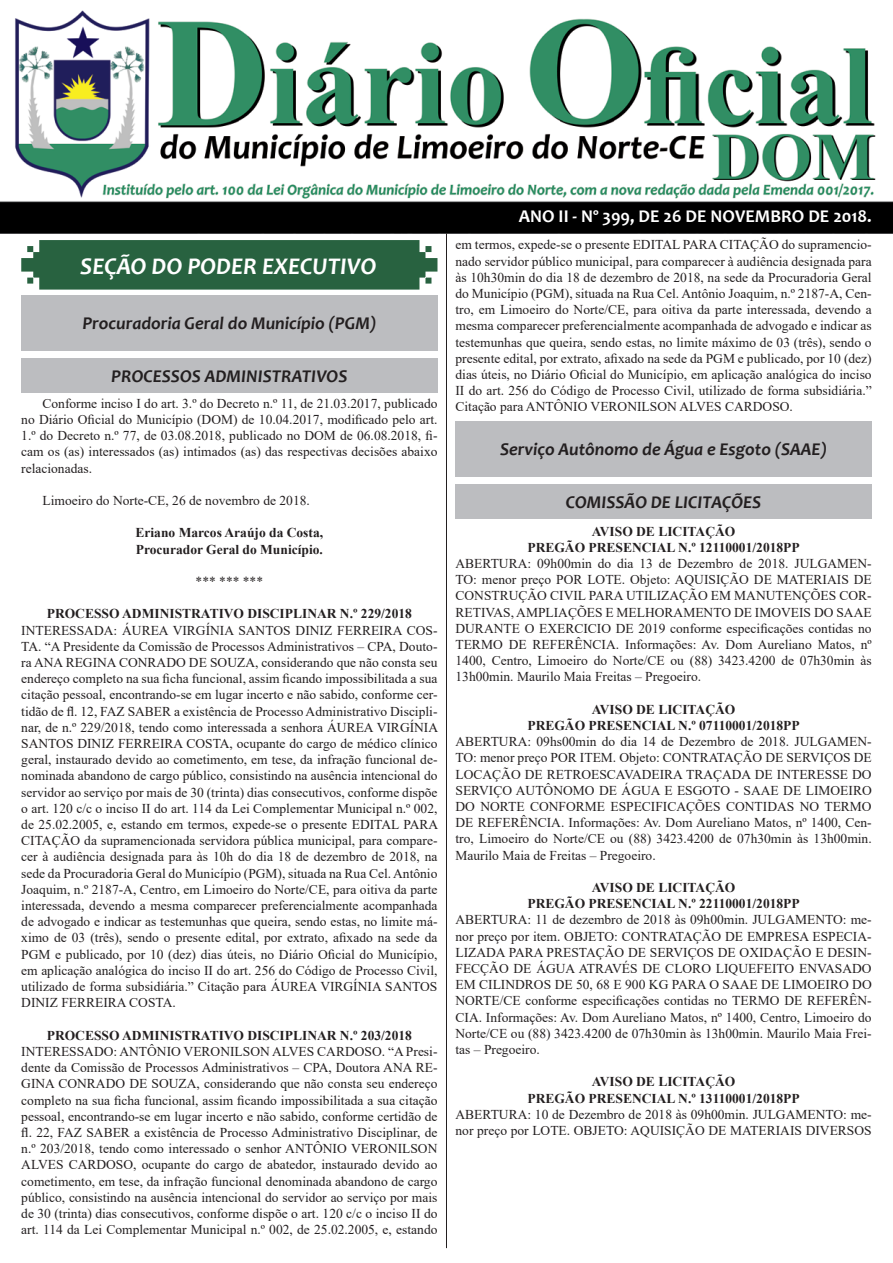
<style>
.page{position:relative;width:893px;height:1263px;background:#fff}
.page>*{position:absolute;margin:0;border:0;box-sizing:border-box;transform-origin:0 0}
.t1{font:italic 700 24px "Candara";color:#fff}
.t2{font:italic 700 18px "Candara";color:#231f20}
.t3{font:700 18px "Candara";color:#fff}
.t4{font:13.5px/16.2px "Times New Roman";color:#231f20;text-align:justify}
.t5{font:700 13.5px "Times New Roman";color:#231f20}
</style>
<div class="page">
<img style="left:0;top:10px;width:893px;height:224px">
<svg style="left:21px;top:240px;width:416px;height:50px;background:#346a4a"></svg>
<hr style="left:446px;top:233px;width:1px;height:1015px;background:#231f20">
<div style="left:455px;top:421px;width:417px;height:55px;background:#bcbdc0"></div>
<div style="left:455px;top:484px;width:417px;height:35px;background:#bcbdc0"></div>
<div style="left:21px;top:295px;width:416px;height:55px;background:#bcbdc0"></div>
<div style="left:21px;top:358px;width:416px;height:35px;background:#bcbdc0"></div>
<p class="t1" style="left:80px;top:251px;width:298px">SEÇÃO DO PODER EXECUTIVO</p>
<p class="t2" style="left:82px;top:312px;width:296px">Procuradoria Geral do Município (PGM)</p>
<p class="t2" style="left:111px;top:365px;width:238px">PROCESSOS ADMINISTRATIVOS</p>
<p class="t4" style="left:21px;top:395px;width:418px;text-indent:21px">Conforme inciso I do art. 3.º do Decreto n.º 11, de 21.03.2017, publicado no Diário Oficial do Município (DOM) de 10.04.2017, modificado pelo art.<br>1.º do Decreto n.º 77, de 03.08.2018, publicado no DOM de 06.08.2018, fi&shy;cam os (as) interessados (as) intimados (as) das respectivas decisões abaixo relacionadas.</p>
<p class="t4" style="left:43px;top:492px;width:269px">Limoeiro do Norte-CE, 26 de novembro de 2018.</p>
<p class="t5" style="left:136px;top:523px;width:189px">Eriano Marcos Araújo da Costa,</p>
<p class="t5" style="left:136px;top:539px;width:189px">Procurador Geral do Município.</p>
<p class="t4" style="left:196px;top:573px;width:69px">*** *** ***</p>
<p class="t5" style="left:47px;top:604px;width:367px">PROCESSO ADMINISTRATIVO DISCIPLINAR N.º 229/2018</p>
<p class="t4" style="left:21px;top:622px;width:418px">INTERESSADA: ÁUREA VIRGÍNIA SANTOS DINIZ FERREIRA COS-TA. “A Presidente da Comissão de Processos Administrativos – CPA, Douto&shy;ra ANA REGINA CONRADO DE SOUZA, considerando que não consta seu endereço completo na sua ficha funcional, assim ficando impossibilitada a sua citação pessoal, encontrando-se em lugar incerto e não sabido, conforme cer&shy;tidão de fl. 12, FAZ SABER a existência de Processo Administrativo Discipli&shy;nar, de n.º 229/2018, tendo como interessada a senhora ÁUREA VIRGÍNIA SANTOS DINIZ FERREIRA COSTA, ocupante do cargo de médico clínico geral, instaurado devido ao cometimento, em tese, da infração funcional de&shy;nominada abandono de cargo público, consistindo na ausência intencional do servidor ao serviço por mais de 30 (trinta) dias consecutivos, conforme dispõe o art. 120 c/c o inciso II do art. 114 da Lei Complementar Municipal n.º 002, de 25.02.2005, e, estando em termos, expede-se o presente EDITAL PARA CITAÇÃO da supramencionada servidora pública municipal, para compare&shy;cer à audiência designada para às 10h do dia 18 de dezembro de 2018, na sede da Procuradoria Geral do Município (PGM), situada na Rua Cel. Antônio Joaquim, n.º 2187-A, Centro, em Limoeiro do Norte/CE, para oitiva da parte interessada, devendo a mesma comparecer preferencialmente acompanhada de advogado e indicar as testemunhas que queira, sendo estas, no limite má&shy;ximo de 03 (três), sendo o presente edital, por extrato, afixado na sede da PGM e publicado, por 10 (dez) dias úteis, no Diário Oficial do Município, em aplicação analógica do inciso II do art. 256 do Código de Processo Civil, utilizado de forma subsidiária.” Citação para ÁUREA VIRGÍNIA SANTOS DINIZ FERREIRA COSTA.</p>
<p class="t5" style="left:47px;top:1025px;width:367px">PROCESSO ADMINISTRATIVO DISCIPLINAR N.º 203/2018</p>
<p class="t4" style="left:21px;top:1043px;width:418px">INTERESSADO: ANTÔNIO VERONILSON ALVES CARDOSO. “A Presi&shy;dente da Comissão de Processos Administrativos – CPA, Doutora ANA RE-GINA CONRADO DE SOUZA, considerando que não consta seu endereço completo na sua ficha funcional, assim ficando impossibilitada a sua citação pessoal, encontrando-se em lugar incerto e não sabido, conforme certidão de fl. 22, FAZ SABER a existência de Processo Administrativo Disciplinar, de n.º 203/2018, tendo como interessado o senhor ANTÔNIO VERONILSON ALVES CARDOSO, ocupante do cargo de abatedor, instaurado devido ao cometimento, em tese, da infração funcional denominada abandono de cargo público, consistindo na ausência intencional do servidor ao serviço por mais de 30 (trinta) dias consecutivos, conforme dispõe o art. 120 c/c o inciso II do art. 114 da Lei Complementar Municipal n.º 002, de 25.02.2005, e, estando</p>
<p class="t3" style="left:519px;top:205px;width:354px">ANO II - Nº 399, DE 26 DE NOVEMBRO DE 2018.</p>
<p class="t4" style="left:455px;top:236px;width:418px">em termos, expede-se o presente EDITAL PARA CITAÇÃO do supramencio&shy;nado servidor público municipal, para comparecer à audiência designada para às 10h30min do dia 18 de dezembro de 2018, na sede da Procuradoria Geral do Município (PGM), situada na Rua Cel. Antônio Joaquim, n.º 2187-A, Cen&shy;tro, em Limoeiro do Norte/CE, para oitiva da parte interessada, devendo a mesma comparecer preferencialmente acompanhada de advogado e indicar as testemunhas que queira, sendo estas, no limite máximo de 03 (três), sendo o presente edital, por extrato, afixado na sede da PGM e publicado, por 10 (dez) dias úteis, no Diário Oficial do Município, em aplicação analógica do inciso II do art. 256 do Código de Processo Civil, utilizado de forma subsidiária.” Citação para ANTÔNIO VERONILSON ALVES CARDOSO.</p>
<p class="t2" style="left:500px;top:438px;width:328px">Serviço Autônomo de Água e Esgoto (SAAE)</p>
<p class="t2" style="left:566px;top:491px;width:197px">COMISSÃO DE LICITAÇÕES</p>
<p class="t5" style="left:592px;top:521px;width:145px">AVISO DE LICITAÇÃO</p>
<p class="t5" style="left:527px;top:537px;width:274px">PREGÃO PRESENCIAL N.º 12110001/2018PP</p>
<p class="t4" style="left:455px;top:555px;width:418px">ABERTURA: 09h00min do dia 13 de Dezembro de 2018. JULGAMEN-TO: menor preço POR LOTE. Objeto: AQUISIÇÃO DE MATERIAIS DE CONSTRUÇÃO CIVIL PARA UTILIZAÇÃO EM MANUTENÇÕES COR-RETIVAS, AMPLIAÇÕES E MELHORAMENTO DE IMOVEIS DO SAAE DURANTE O EXERCICIO DE 2019 conforme especificações contidas no TERMO DE REFERÊNCIA. Informações: Av. Dom Aureliano Matos, nº 1400, Centro, Limoeiro do Norte/CE ou (88) 3423.4200 de 07h30min às 13h00min. Maurilo Maia Freitas – Pregoeiro.</p>
<p class="t5" style="left:592px;top:699px;width:145px">AVISO DE LICITAÇÃO</p>
<p class="t5" style="left:527px;top:716px;width:274px">PREGÃO PRESENCIAL N.º 07110001/2018PP</p>
<p class="t4" style="left:455px;top:733px;width:418px">ABERTURA: 09hs00min do dia 14 de Dezembro de 2018. JULGAMEN-TO: menor preço POR ITEM. Objeto: CONTRATAÇÃO DE SERVIÇOS DE LOCAÇÃO DE RETROESCAVADEIRA TRAÇADA DE INTERESSE DO SERVIÇO AUTÔNOMO DE ÁGUA E ESGOTO - SAAE DE LIMOEIRO DO NORTE CONFORME ESPECIFICAÇÕES CONTIDAS NO TERMO DE REFERÊNCIA. Informações: Av. Dom Aureliano Matos, nº 1400, Cen&shy;tro, Limoeiro do Norte/CE ou (88) 3423.4200 de 07h30min às 13h00min.<br>Maurilo Maia de Freitas – Pregoeiro.</p>
<p class="t5" style="left:592px;top:878px;width:145px">AVISO DE LICITAÇÃO</p>
<p class="t5" style="left:527px;top:894px;width:274px">PREGÃO PRESENCIAL N.º 22110001/2018PP</p>
<p class="t4" style="left:455px;top:911px;width:418px">ABERTURA: 11 de dezembro de 2018 às 09h00min. JULGAMENTO: me&shy;nor preço por item. OBJETO: CONTRATAÇÃO DE EMPRESA ESPECIA-LIZADA PARA PRESTAÇÃO DE SERVIÇOS DE OXIDAÇÃO E DESIN-FECÇÃO DE ÁGUA ATRAVÉS DE CLORO LIQUEFEITO ENVASADO EM CILINDROS DE 50, 68 E 900 KG PARA O SAAE DE LIMOEIRO DO NORTE/CE conforme especificações contidas no TERMO DE REFERÊN-CIA. Informações: Av. Dom Aureliano Matos, nº 1400, Centro, Limoeiro do Norte/CE ou (88) 3423.4200 de 07h30min às 13h00min. Maurilo Maia Frei&shy;tas – Pregoeiro.</p>
<p class="t5" style="left:592px;top:1072px;width:145px">AVISO DE LICITAÇÃO</p>
<p class="t5" style="left:527px;top:1088px;width:274px">PREGÃO PRESENCIAL N.º 13110001/2018PP</p>
<p class="t4" style="left:455px;top:1106px;width:418px">ABERTURA: 10 de Dezembro de 2018 às 09h00min. JULGAMENTO: me&shy;nor preço por LOTE. OBJETO: AQUISIÇÃO DE MATERIAIS DIVERSOS</p>
</div>
